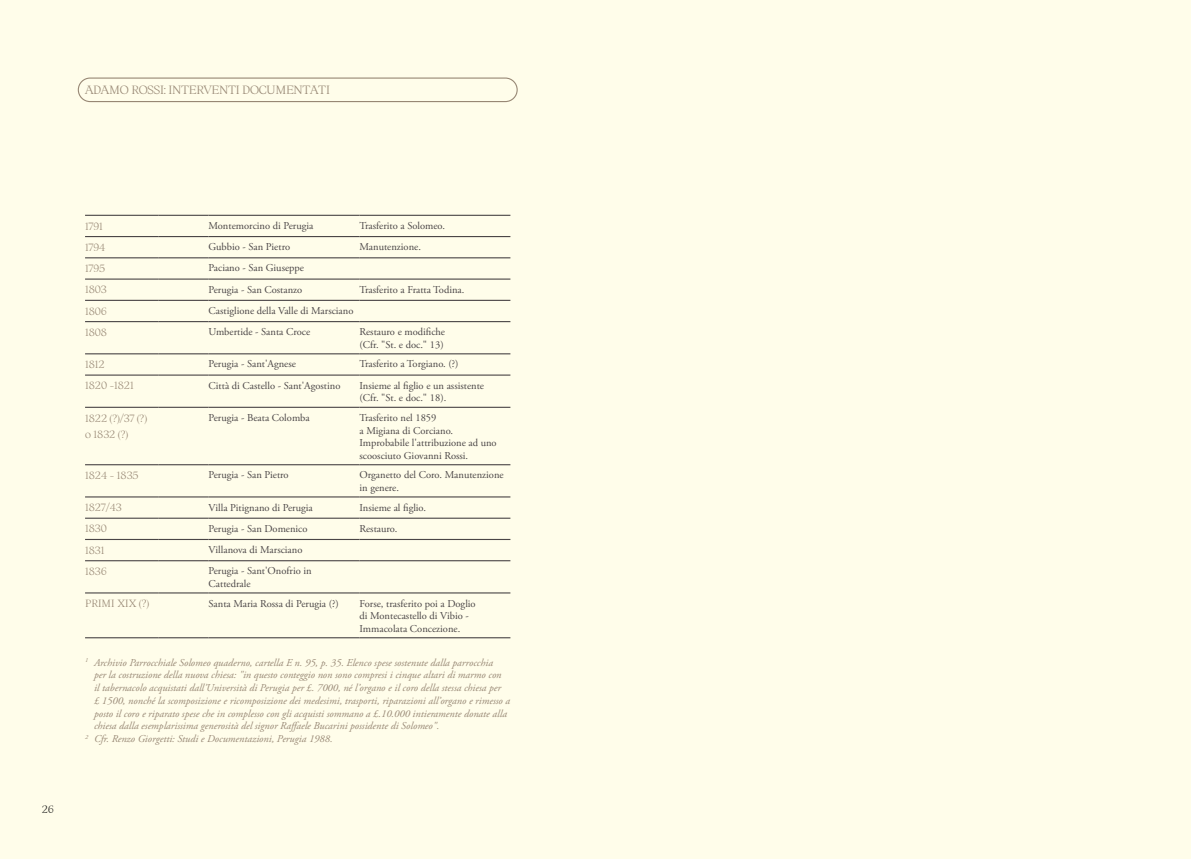
<style>
.page{position:relative;width:1191px;height:859px;background:#fffdea}
.page>*{position:absolute;margin:0;border:0;box-sizing:border-box;transform-origin:0 0}
.t1{font:300 12px "Ortica";letter-spacing:-.02em;color:#988875}
.t2{font:10.5px/12.6px "Adobe Garamond Pro";color:#4a4546}
.t3{font:italic 10.5px "Adobe Garamond Pro";color:#988875}
.t4{font:300 10.5px/16.4px "Ortica";color:#988875}
.t5{font:300 10.5px "Ortica";color:#1d1d1b}
</style>
<div class="page">
<div style="left:78px;top:78px;width:440px;height:24px;border:1px solid #988875;border-radius:12px"></div>
<hr style="left:85px;top:215px;width:73px;height:1px;background:#4a4546">
<hr style="left:158px;top:215px;width:50px;height:1px;background:#4a4546">
<hr style="left:208px;top:215px;width:151px;height:1px;background:#4a4546">
<hr style="left:359px;top:215px;width:151px;height:1px;background:#4a4546">
<hr style="left:85px;top:236px;width:73px;height:1px;background:#4a4546">
<hr style="left:158px;top:236px;width:50px;height:1px;background:#4a4546">
<hr style="left:208px;top:236px;width:151px;height:1px;background:#4a4546">
<hr style="left:359px;top:236px;width:151px;height:1px;background:#4a4546">
<hr style="left:85px;top:257px;width:73px;height:1px;background:#4a4546">
<hr style="left:158px;top:257px;width:50px;height:1px;background:#4a4546">
<hr style="left:208px;top:257px;width:151px;height:1px;background:#4a4546">
<hr style="left:359px;top:257px;width:151px;height:1px;background:#4a4546">
<hr style="left:85px;top:279px;width:73px;height:1px;background:#4a4546">
<hr style="left:158px;top:279px;width:50px;height:1px;background:#4a4546">
<hr style="left:208px;top:279px;width:151px;height:1px;background:#4a4546">
<hr style="left:359px;top:279px;width:151px;height:1px;background:#4a4546">
<hr style="left:85px;top:300px;width:73px;height:1px;background:#4a4546">
<hr style="left:158px;top:300px;width:50px;height:1px;background:#4a4546">
<hr style="left:208px;top:300px;width:151px;height:1px;background:#4a4546">
<hr style="left:359px;top:300px;width:151px;height:1px;background:#4a4546">
<hr style="left:85px;top:321px;width:73px;height:1px;background:#4a4546">
<hr style="left:158px;top:321px;width:50px;height:1px;background:#4a4546">
<hr style="left:208px;top:321px;width:151px;height:1px;background:#4a4546">
<hr style="left:359px;top:321px;width:151px;height:1px;background:#4a4546">
<hr style="left:85px;top:353px;width:73px;height:1px;background:#4a4546">
<hr style="left:158px;top:353px;width:50px;height:1px;background:#4a4546">
<hr style="left:208px;top:353px;width:151px;height:1px;background:#4a4546">
<hr style="left:359px;top:353px;width:151px;height:1px;background:#4a4546">
<hr style="left:85px;top:374px;width:73px;height:2px;background:#4a4546">
<hr style="left:158px;top:374px;width:50px;height:2px;background:#4a4546">
<hr style="left:208px;top:374px;width:151px;height:2px;background:#4a4546">
<hr style="left:359px;top:374px;width:151px;height:2px;background:#4a4546">
<hr style="left:85px;top:407px;width:73px;height:1px;background:#4a4546">
<hr style="left:158px;top:407px;width:50px;height:1px;background:#4a4546">
<hr style="left:208px;top:407px;width:151px;height:1px;background:#4a4546">
<hr style="left:359px;top:407px;width:151px;height:1px;background:#4a4546">
<hr style="left:85px;top:464px;width:73px;height:1px;background:#4a4546">
<hr style="left:158px;top:464px;width:50px;height:1px;background:#4a4546">
<hr style="left:208px;top:464px;width:151px;height:1px;background:#4a4546">
<hr style="left:359px;top:464px;width:151px;height:1px;background:#4a4546">
<hr style="left:85px;top:496px;width:73px;height:1px;background:#4a4546">
<hr style="left:158px;top:496px;width:50px;height:1px;background:#4a4546">
<hr style="left:208px;top:496px;width:151px;height:1px;background:#4a4546">
<hr style="left:359px;top:496px;width:151px;height:1px;background:#4a4546">
<hr style="left:85px;top:518px;width:73px;height:1px;background:#4a4546">
<hr style="left:158px;top:518px;width:50px;height:1px;background:#4a4546">
<hr style="left:208px;top:518px;width:151px;height:1px;background:#4a4546">
<hr style="left:359px;top:518px;width:151px;height:1px;background:#4a4546">
<hr style="left:85px;top:539px;width:73px;height:1px;background:#4a4546">
<hr style="left:158px;top:539px;width:50px;height:1px;background:#4a4546">
<hr style="left:208px;top:539px;width:151px;height:1px;background:#4a4546">
<hr style="left:359px;top:539px;width:151px;height:1px;background:#4a4546">
<hr style="left:85px;top:560px;width:73px;height:1px;background:#4a4546">
<hr style="left:158px;top:560px;width:50px;height:1px;background:#4a4546">
<hr style="left:208px;top:560px;width:151px;height:1px;background:#4a4546">
<hr style="left:359px;top:560px;width:151px;height:1px;background:#4a4546">
<hr style="left:85px;top:592px;width:73px;height:1px;background:#4a4546">
<hr style="left:158px;top:592px;width:50px;height:1px;background:#4a4546">
<hr style="left:208px;top:592px;width:151px;height:1px;background:#4a4546">
<hr style="left:359px;top:592px;width:151px;height:1px;background:#4a4546">
<hr style="left:85px;top:637px;width:73px;height:1px;background:#4a4546">
<hr style="left:158px;top:637px;width:50px;height:1px;background:#4a4546">
<hr style="left:208px;top:637px;width:151px;height:1px;background:#4a4546">
<hr style="left:359px;top:637px;width:151px;height:1px;background:#4a4546">
<p class="t1" style="left:85px;top:83px;width:246px">ADAMO ROSSI: INTERVENTI DOCUMENTATI</p>
<p class="t5" style="left:42px;top:803px;width:14px">26</p>
<p class="t4" style="left:85px;top:218px;width:19px">1791</p>
<p class="t2" style="left:208px;top:220px;width:106px">Montemorcino di Perugia</p>
<p class="t2" style="left:359px;top:220px;width:87px">Trasferito a Solomeo.</p>
<p class="t4" style="left:85px;top:239px;width:22px">1794</p>
<p class="t2" style="left:208px;top:241px;width:83px">Gubbio - San Pietro</p>
<p class="t2" style="left:359px;top:241px;width:63px">Manutenzione.</p>
<p class="t4" style="left:85px;top:260px;width:22px">1795</p>
<p class="t2" style="left:208px;top:262px;width:97px">Paciano - San Giuseppe</p>
<p class="t4" style="left:85px;top:282px;width:23px">1803</p>
<p class="t2" style="left:208px;top:283px;width:95px">Perugia - San Costanzo</p>
<p class="t2" style="left:359px;top:283px;width:106px">Trasferito a Fratta Todina.</p>
<p class="t4" style="left:85px;top:303px;width:23px">1806</p>
<p class="t2" style="left:208px;top:305px;width:146px">Castiglione della Valle di Marsciano</p>
<p class="t4" style="left:85px;top:324px;width:23px">1808</p>
<p class="t2" style="left:208px;top:326px;width:103px">Umbertide - Santa Croce</p>
<p class="t2" style="left:359px;top:326px;width:87px">Restauro e modifiche (Cfr. "St. e doc." 13)</p>
<p class="t4" style="left:85px;top:356px;width:21px">1812</p>
<p class="t2" style="left:208px;top:358px;width:89px">Perugia - Sant'Agnese</p>
<p class="t2" style="left:359px;top:358px;width:101px">Trasferito a Torgiano. (?)</p>
<p class="t4" style="left:85px;top:378px;width:50px">1820 -1821</p>
<p class="t2" style="left:208px;top:379px;width:133px">Città di Castello - Sant'Agostino</p>
<p class="t2" style="left:359px;top:379px;width:126px">Insieme al figlio e un assistente (Cfr. "St. e doc." 18).</p>
<p class="t4" style="left:85px;top:410px;width:63px">1822 (?)/37 (?) o 1832 (?)</p>
<p class="t2" style="left:208px;top:412px;width:103px">Perugia - Beata Colomba</p>
<p class="t2" style="left:359px;top:412px;width:139px">Trasferito nel 1859<br>a Migiana di Corciano.<br>Improbabile l'attribuzione ad uno scoosciuto Giovanni Rossi.</p>
<p class="t4" style="left:85px;top:467px;width:55px">1824 - 1835</p>
<p class="t2" style="left:208px;top:469px;width:82px">Perugia - San Pietro</p>
<p class="t2" style="left:359px;top:469px;width:146px">Organetto del Coro. Manutenzione in genere.</p>
<p class="t4" style="left:85px;top:499px;width:38px">1827/43</p>
<p class="t2" style="left:208px;top:501px;width:106px">Villa Pitignano di Perugia</p>
<p class="t2" style="left:359px;top:501px;width:68px">Insieme al figlio.</p>
<p class="t4" style="left:85px;top:521px;width:23px">1830</p>
<p class="t2" style="left:208px;top:523px;width:101px">Perugia - San Domenico</p>
<p class="t2" style="left:359px;top:523px;width:40px">Restauro.</p>
<p class="t4" style="left:85px;top:542px;width:21px">1831</p>
<p class="t2" style="left:208px;top:544px;width:95px">Villanova di Marsciano</p>
<p class="t4" style="left:85px;top:563px;width:23px">1836</p>
<p class="t2" style="left:208px;top:565px;width:105px">Perugia - Sant'Onofrio in<br>Cattedrale</p>
<p class="t4" style="left:85px;top:595px;width:65px">PRIMI XIX (?)</p>
<p class="t2" style="left:208px;top:597px;width:132px">Santa Maria Rossa di Perugia (?)</p>
<p class="t2" style="left:359px;top:597px;width:118px">Forse, trasferito poi a Doglio di Montecastello di Vibio -<br>Immacolata Concezione.</p>
<p class="t3" style="left:85px;top:656px;width:409px"><sup>1</sup> Archivio Parrocchiale Solomeo quaderno, cartella E n. 95, p. 35. Elenco spese sostenute dalla parrocchia</p>
<p class="t3" style="left:94px;top:669px;width:409px">per la costruzione della nuova chiesa: "in questo conteggio non sono compresi i cinque altari di marmo con</p>
<p class="t3" style="left:94px;top:681px;width:408px">il tabernacolo acquistati dall’Università di Perugia per £. 7000, né l’organo e il coro della stessa chiesa per</p>
<p class="t3" style="left:94px;top:694px;width:417px">£ 1500, nonché la scomposizione e ricomposizione dei medesimi, trasporti, riparazioni all’organo e rimesso a</p>
<p class="t3" style="left:94px;top:707px;width:414px">posto il coro e riparato spese che in complesso con gli acquisti sommano a £.10.000 intieramente donate alla</p>
<p class="t3" style="left:94px;top:720px;width:347px">chiesa dalla esemplarissima generosità del signor Raffaele Bucarini possidente di Solomeo".</p>
<p class="t3" style="left:85px;top:732px;width:249px"><sup>2</sup> Cfr. Renzo Giorgetti: Studi e Documentazioni, Perugia 1988.</p>
</div>
